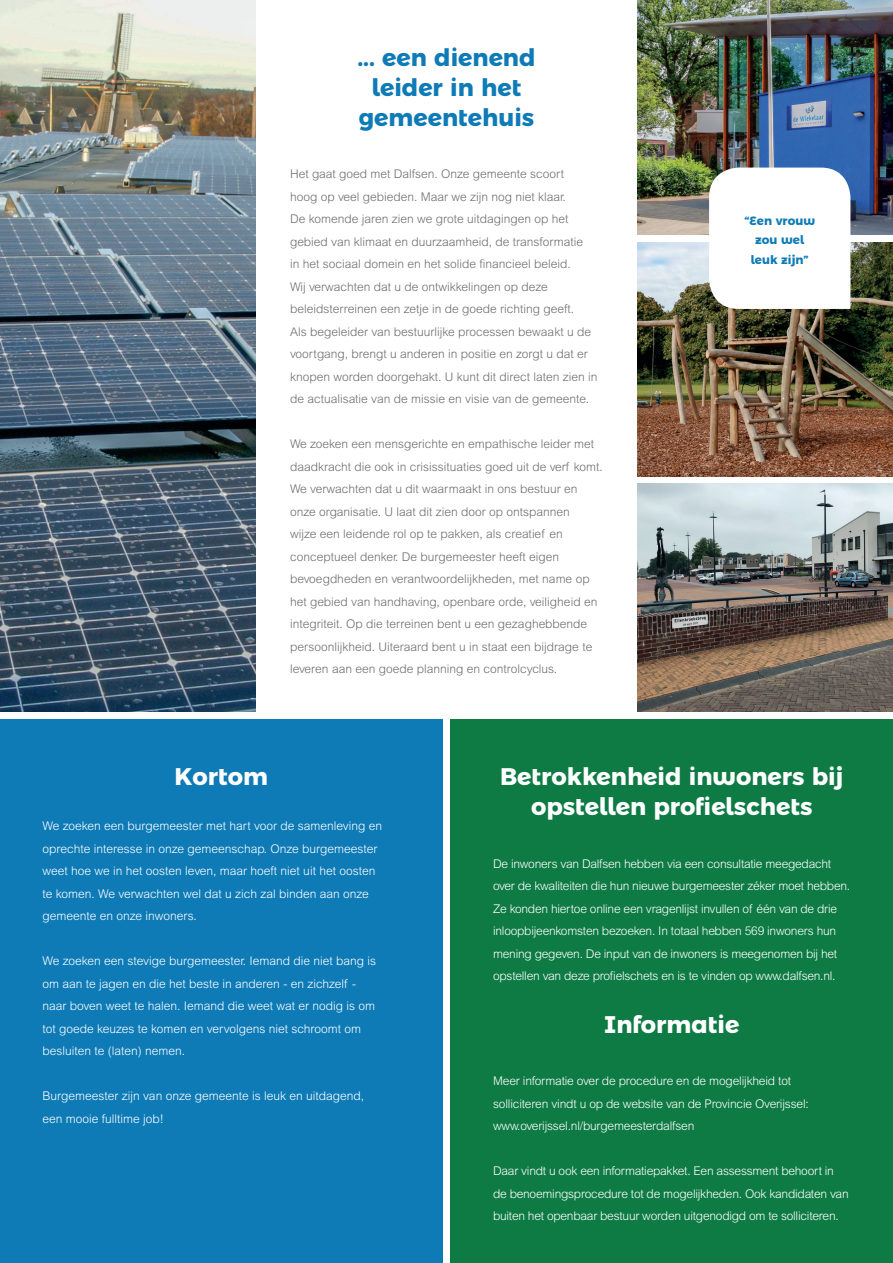
<style>
.page{position:relative;width:893px;height:1263px;background:#fff}
.page>*{position:absolute;margin:0;border:0;box-sizing:border-box;transform-origin:0 0}
.t1{font:700 24px/30px "Montserrat Alternates";color:#fff;text-align:center}
.t2{font:700 24px/30px "Montserrat Alternates";color:#0e7bb7;text-align:center}
.t3{font:300 12px/22.5px "Arial MT Std";letter-spacing:-.015em;color:#fff}
.t4{font:300 12px/22.5px "Arial MT Std";color:#6c6d70}
.t5{font:700 12px/19.5px "Montserrat Alternates";color:#0e7bb7;text-align:center}
</style>
<div class="page">
<div style="left:0;top:720px;width:442px;height:543px;background:#0e7bb7"></div>
<div style="left:451px;top:720px;width:442px;height:543px;background:#0e7b44"></div>
<img style="left:0;top:0;width:255px;height:711px">
<img style="left:638px;top:0;width:255px;height:235px">
<img style="left:638px;top:242px;width:255px;height:234px">
<img style="left:638px;top:484px;width:255px;height:227px">
<svg style="left:709px;top:168px;width:141px;height:141px"></svg>
<h1 class="t2" style="left:357px;top:40px;width:180px">... een dienend leider in het gemeentehuis</h1>
<p class="t4" style="left:290px;top:163px;width:309px">Het gaat goed met Dalfsen. Onze gemeente scoort<br>hoog op veel gebieden. Maar we zijn nog niet klaar.<br>De komende jaren zien we grote uitdagingen op het gebied van klimaat en duurzaamheid, de transformatie<br>in het sociaal domein en het solide financieel beleid.<br>Wij verwachten dat u de ontwikkelingen op deze beleidsterreinen een zetje in de goede richting geeft.<br>Als begeleider van bestuurlijke processen bewaakt u de voortgang, brengt u anderen in positie en zorgt u dat er knopen worden doorgehakt. U kunt dit direct laten zien in de actualisatie van de missie en visie van de gemeente.</p>
<p class="t4" style="left:290px;top:433px;width:314px">We zoeken een mensgerichte en empathische leider met daadkracht die ook in crisissituaties goed uit de verf komt.<br>We verwachten dat u dit waarmaakt in ons bestuur en onze organisatie. U laat dit zien door op ontspannen<br>wijze een leidende rol op te pakken, als creatief en conceptueel denker. De burgemeester heeft eigen bevoegdheden en verantwoordelijkheden, met name op het gebied van handhaving, openbare orde, veiligheid en integriteit. Op die terreinen bent u een gezaghebbende persoonlijkheid. Uiteraard bent u in staat een bijdrage te leveren aan een goede planning en controlcyclus.</p>
<p class="t5" style="left:744px;top:210px;width:72px">“Een vrouw zou wel leuk zijn”</p>
<h1 class="t1" style="left:175px;top:760px;width:95px">Kortom</h1>
<p class="t3" style="left:43px;top:815px;width:341px">We zoeken een burgemeester met hart voor de samenleving en oprechte interesse in onze gemeenschap. Onze burgemeester weet hoe we in het oosten leven, maar hoeft niet uit het oosten te komen. We verwachten wel dat u zich zal binden aan onze gemeente en onze inwoners.</p>
<p class="t3" style="left:43px;top:950px;width:335px">We zoeken een stevige burgemeester. Iemand die niet bang is om aan te jagen en die het beste in anderen - en zichzelf - naar boven weet te halen. Iemand die weet wat er nodig is om tot goede keuzes te komen en vervolgens niet schroomt om besluiten te (laten) nemen.</p>
<p class="t3" style="left:43px;top:1085px;width:323px">Burgemeester zijn van onze gemeente is leuk en uitdagend, een mooie fulltime job!</p>
<h1 class="t1" style="left:500px;top:760px;width:345px">Betrokkenheid inwoners bij opstellen profielschets</h1>
<p class="t3" style="left:493px;top:852px;width:359px">De inwoners van Dalfsen hebben via een consultatie meegedacht over de kwaliteiten die hun nieuwe burgemeester zéker moet hebben.<br>Ze konden hiertoe online een vragenlijst invullen of één van de drie inloopbijeenkomsten bezoeken. In totaal hebben 569 inwoners hun mening gegeven. De input van de inwoners is meegenomen bij het opstellen van deze profielschets en is te vinden op www.dalfsen.nl.</p>
<h1 class="t1" style="left:604px;top:1007px;width:137px">Informatie</h1>
<p class="t3" style="left:493px;top:1070px;width:317px">Meer informatie over de procedure en de mogelijkheid tot solliciteren vindt u op de website van de Provincie Overijssel: www.overijssel.nl/burgemeesterdalfsen</p>
<p class="t3" style="left:493px;top:1160px;width:357px">Daar vindt u ook een informatiepakket. Een assessment behoort in de benoemingsprocedure tot de mogelijkheden. Ook kandidaten van buiten het openbaar bestuur worden uitgenodigd om te solliciteren.</p>
</div>
